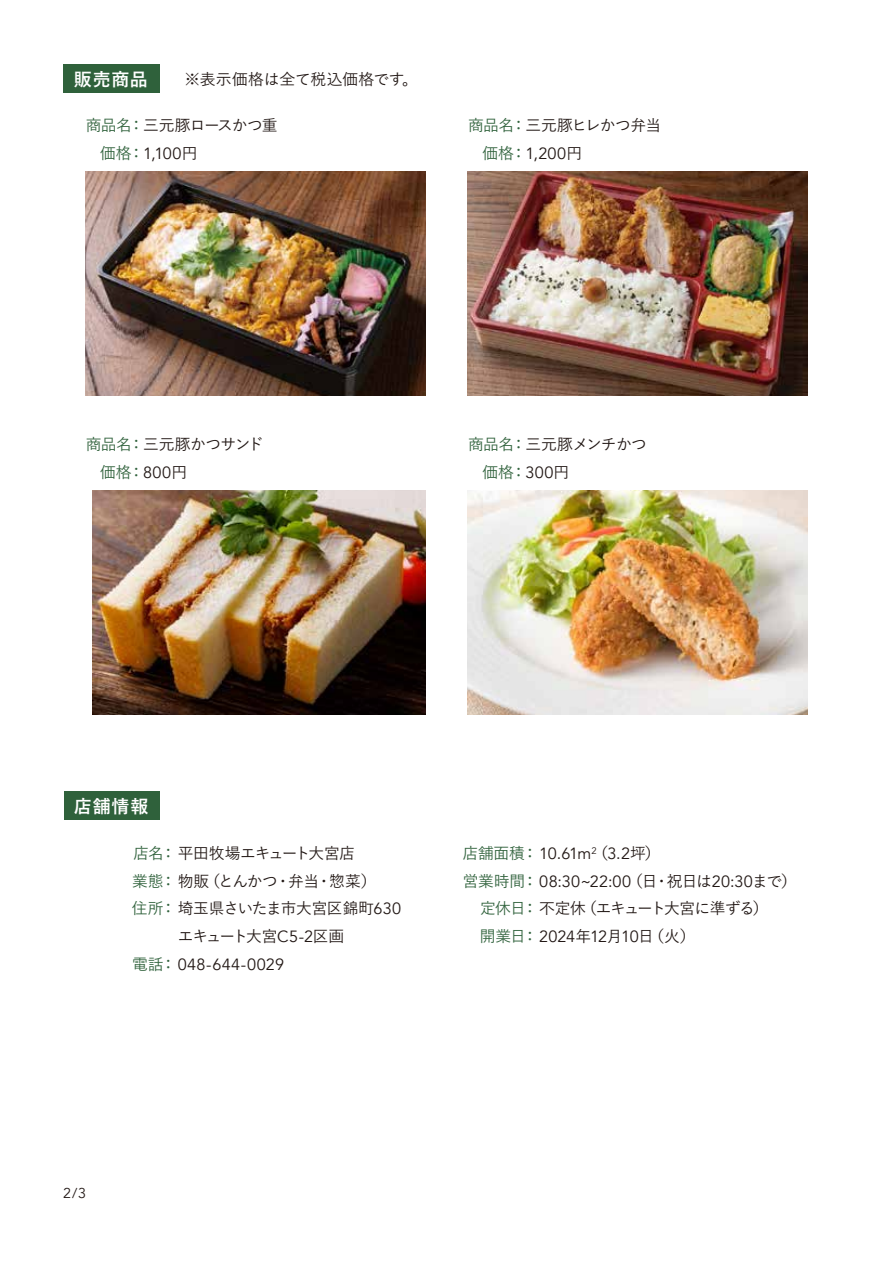
<style>
.page{position:relative;width:893px;height:1263px;background:#fff}
.page>*{position:absolute;margin:0;border:0;box-sizing:border-box;transform-origin:0 0}
.t1{font:700 18px "Yu Go";letter-spacing:.05em;color:#fff}
.t2{font:16.2px/27.8px "Avenir";letter-spacing:.01em;color:#221815}
.t3{font:500 15.75px/27.8px "Yu Go";letter-spacing:-.035em;color:#221815}
.t4{font:500 15.75px "Yu Go";letter-spacing:-.06em;color:#221815}
.t5{font:500 15.75px "Yu Go";color:#221815}
.t6{font:500 15.75px "Yu Go";letter-spacing:-.125em;color:#221815}
.t7{font:14.25px "Avenir";color:#221815}
.s1{color:#2f613b}
.s2{font-family:"Yu Go";font-weight:500;font-size:15.75px;color:#2f613b}
.s3{font-family:"Yu Go";font-weight:500;font-size:15.75px}
.s4{font-family:"Avenir";font-weight:400;font-size:16.2px}
</style>
<div class="page">
<div style="left:64px;top:791px;width:95px;height:29px;background:#2f613b"></div>
<div style="left:64px;top:64px;width:96px;height:29px;background:#2f613b"></div>
<img style="left:85px;top:172px;width:340px;height:224px">
<img style="left:467px;top:172px;width:341px;height:224px">
<img style="left:93px;top:491px;width:332px;height:224px">
<img style="left:467px;top:491px;width:341px;height:224px">
<p class="t1" style="left:74px;top:69px;width:75px">販売商品</p>
<p class="t5" style="left:184px;top:65px;width:235px">※表示価格は全て税込価格です。</p>
<p class="t3" style="left:86px;top:110px;width:194px"><span class="s1">商品名：</span>三元豚ロースかつ重</p>
<p class="t2" style="left:100px;top:140px;width:99px"><span class="s2">価格：</span>1,100<span class="s3">円</span></p>
<p class="t3" style="left:468px;top:110px;width:195px"><span class="s1">商品名：</span>三元豚ヒレかつ弁当</p>
<p class="t2" style="left:483px;top:140px;width:101px"><span class="s2">価格：</span>1,200<span class="s3">円</span></p>
<p class="t3" style="left:100px;top:428px;width:165px;text-indent:-14px"><span class="s1">商品名：</span>三元豚かつサンド<span class="s1">価格：</span><span class="s4">800</span>円</p>
<p class="t3" style="left:483px;top:428px;width:166px;text-indent:-14px"><span class="s1">商品名：</span>三元豚メンチかつ<span class="s1">価格：</span><span class="s4">300</span>円</p>
<p class="t1" style="left:74px;top:796px;width:76px">店舗情報</p>
<p class="t3" style="left:132px;top:837px;width:271px"><span class="s1">店名：</span>平田牧場エキュート大宮店<br><span class="s1">業態：</span>物販（とんかつ・弁当・惣菜）<br><span class="s1">住所：</span>埼玉県さいたま市大宮区錦町<span class="s4">630</span></p>
<p class="t6" style="left:178px;top:922px;width:168px">エキュート大宮<span class="s4">C5-2</span>区画</p>
<p class="t2" style="left:132px;top:951px;width:153px"><span class="s2">電話：</span>048-644-0029</p>
<p class="t2" style="left:463px;top:840px;width:352px"><span class="s2">店舗面積：</span>10.61m<sup>2</sup><span class="s3">（</span>3.2<span class="s3">坪）<br></span><span class="s2">営業時間：</span>08:30~22:00<span class="s3">（日・祝日は</span>20:30<span class="s3">まで）　</span></p>
<p class="t4" style="left:480px;top:894px;width:290px"><span class="s1">定休日：</span>不定休（エキュート大宮に準ずる）</p>
<p class="t2" style="left:480px;top:923px;width:217px"><span class="s2">開業日：</span>2024<span class="s3">年</span>12<span class="s3">月</span>10<span class="s3">日（火）</span></p>
<p class="t7" style="left:63px;top:1185px;width:25px">2/3</p>
</div>
